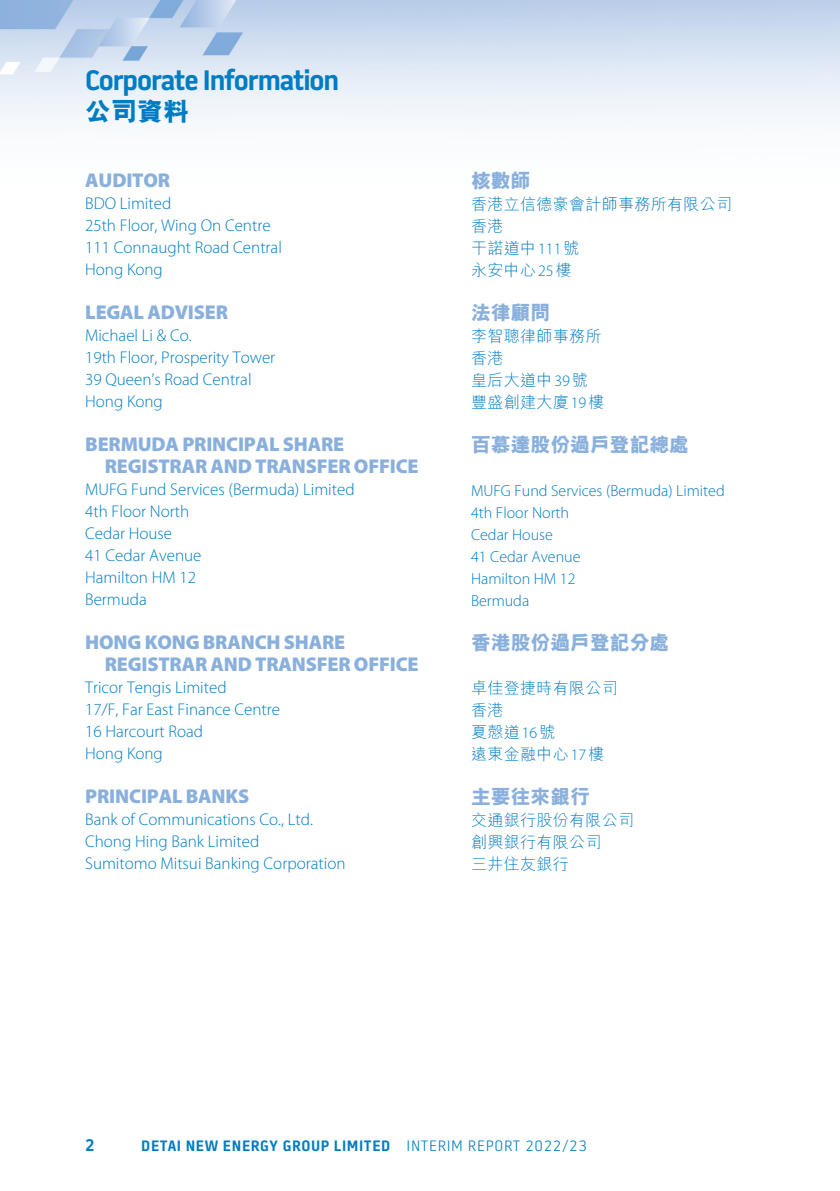
<style>
.page{position:relative;width:840px;height:1191px;background:#fff}
.page>*{position:absolute;margin:0;border:0;box-sizing:border-box;transform-origin:0 0}
.t1{font:700 28px "Battersea";letter-spacing:-.04em;color:#007cc2}
.t2{font:800 26px "M Hei HK";color:#007cc2}
._01_H1_E{font:900 20px "Myriad Pro";letter-spacing:-.01em;color:#89b0dc}
._001_H1_C{font:800 20px "M Hei HK";letter-spacing:-.01em;color:#89b0dc}
._00_txt_E{font:300 17px "Myriad Pro";color:#007cc2}
.t3{font:700 17px "Battersea";color:#007cc2}
._000_txt_C{font:300 16px "M Hei HK";letter-spacing:.02em;color:#007cc2}
._000_txt_C-2{font:300 16px "Myriad Pro";color:#007cc2}
.t4{font:700 15px "Battersea";letter-spacing:.04em;color:#007cc2}
.s1{font-family:"Myriad Pro"}
.s2{font-weight:300}
</style>
<div class="page">
<p class="t1" style="left:85px;top:63px;width:255px">Corporate Information</p>
<p class="t2" style="left:85px;top:98px;width:105px">公司資料</p>
<p class="_01_H1_E" style="left:85px;top:167px;width:86px">AUDITOR</p>
<p class="_00_txt_E" style="left:85px;top:193px;width:88px">BDO Limited</p>
<p class="_00_txt_E" style="left:85px;top:215px;width:187px">25th Floor, Wing On Centre</p>
<p class="_00_txt_E" style="left:85px;top:237px;width:198px">111 Connaught Road Central</p>
<p class="_00_txt_E" style="left:85px;top:259px;width:79px">Hong Kong</p>
<p class="_01_H1_E" style="left:85px;top:299px;width:144px">LEGAL ADVISER</p>
<p class="_00_txt_E" style="left:85px;top:325px;width:108px">Michael Li &amp; Co.</p>
<p class="_00_txt_E" style="left:85px;top:347px;width:191px">19th Floor, Prosperity Tower</p>
<p class="_00_txt_E" style="left:85px;top:369px;width:168px">39 Queen’s Road Central</p>
<p class="_00_txt_E" style="left:85px;top:391px;width:79px">Hong Kong</p>
<p class="_01_H1_E" style="left:85px;top:431px;width:260px">BERMUDA PRINCIPAL SHARE</p>
<p class="_01_H1_E" style="left:105px;top:453px;width:315px">REGISTRAR AND TRANSFER OFFICE</p>
<p class="_00_txt_E" style="left:85px;top:479px;width:271px">MUFG Fund Services (Bermuda) Limited</p>
<p class="_00_txt_E" style="left:85px;top:501px;width:105px">4th Floor North</p>
<p class="_00_txt_E" style="left:85px;top:523px;width:89px">Cedar House</p>
<p class="_00_txt_E" style="left:85px;top:545px;width:118px">41 Cedar Avenue</p>
<p class="_00_txt_E" style="left:85px;top:567px;width:112px">Hamilton HM 12</p>
<p class="_00_txt_E" style="left:85px;top:589px;width:63px">Bermuda</p>
<p class="_01_H1_E" style="left:85px;top:629px;width:261px">HONG KONG BRANCH SHARE</p>
<p class="_01_H1_E" style="left:105px;top:651px;width:315px">REGISTRAR AND TRANSFER OFFICE</p>
<p class="_00_txt_E" style="left:85px;top:677px;width:143px">Tricor Tengis Limited</p>
<p class="_00_txt_E" style="left:85px;top:699px;width:196px">17/F, Far East Finance Centre</p>
<p class="_00_txt_E" style="left:85px;top:721px;width:119px">16 Harcourt Road</p>
<p class="_00_txt_E" style="left:85px;top:743px;width:79px">Hong Kong</p>
<p class="_01_H1_E" style="left:85px;top:783px;width:165px">PRINCIPAL BANKS</p>
<p class="_00_txt_E" style="left:85px;top:809px;width:229px">Bank of Communications Co., Ltd.</p>
<p class="_00_txt_E" style="left:85px;top:831px;width:175px">Chong Hing Bank Limited</p>
<p class="_00_txt_E" style="left:85px;top:853px;width:262px">Sumitomo Mitsui Banking Corporation</p>
<p class="_001_H1_C" style="left:471px;top:171px;width:61px">核數師</p>
<p class="_000_txt_C" style="left:471px;top:196px;width:262px">香港立信德豪會計師事務所有限公司</p>
<p class="_000_txt_C" style="left:471px;top:218px;width:34px">香港</p>
<p class="_000_txt_C" style="left:471px;top:240px;width:110px">干諾道中<span class="s1">111</span>號</p>
<p class="_000_txt_C" style="left:471px;top:262px;width:102px">永安中心<span class="s1">25</span>樓</p>
<p class="_001_H1_C" style="left:471px;top:303px;width:81px">法律顧問</p>
<p class="_000_txt_C" style="left:471px;top:328px;width:132px">李智聰律師事務所</p>
<p class="_000_txt_C" style="left:471px;top:350px;width:34px">香港</p>
<p class="_000_txt_C" style="left:471px;top:372px;width:118px">皇后大道中<span class="s1">39</span>號</p>
<p class="_000_txt_C" style="left:471px;top:394px;width:135px">豐盛創建大廈<span class="s1">19</span>樓</p>
<p class="_001_H1_C" style="left:471px;top:435px;width:219px">百慕達股份過戶登記總處</p>
<p class="_000_txt_C-2" style="left:471px;top:481px;width:255px">MUFG Fund Services (Bermuda) Limited</p>
<p class="_000_txt_C-2" style="left:471px;top:503px;width:99px">4th Floor North</p>
<p class="_000_txt_C-2" style="left:471px;top:525px;width:83px">Cedar House</p>
<p class="_000_txt_C-2" style="left:471px;top:547px;width:111px">41 Cedar Avenue</p>
<p class="_000_txt_C-2" style="left:471px;top:569px;width:106px">Hamilton HM 12</p>
<p class="_000_txt_C-2" style="left:471px;top:591px;width:60px">Bermuda</p>
<p class="_001_H1_C" style="left:471px;top:633px;width:200px">香港股份過戶登記分處</p>
<p class="_000_txt_C" style="left:471px;top:680px;width:148px">卓佳登捷時有限公司</p>
<p class="_000_txt_C" style="left:471px;top:702px;width:34px">香港</p>
<p class="_000_txt_C" style="left:471px;top:724px;width:86px">夏慤道<span class="s1">16</span>號</p>
<p class="_000_txt_C" style="left:471px;top:746px;width:135px">遠東金融中心<span class="s1">17</span>樓</p>
<p class="_001_H1_C" style="left:471px;top:787px;width:120px">主要往來銀行</p>
<p class="_000_txt_C" style="left:471px;top:812px;width:164px">交通銀行股份有限公司</p>
<p class="_000_txt_C" style="left:471px;top:834px;width:132px">創興銀行有限公司</p>
<p class="_000_txt_C" style="left:471px;top:856px;width:99px">三井住友銀行</p>
<p class="t3" style="left:85px;top:1135px;width:11px">2</p>
<p class="t4" style="left:141px;top:1136px;width:447px">DETAI NEW ENERGY GROUP LIMITED <span class="s2">INTERIM REPORT 2022/23</span></p>
</div>
